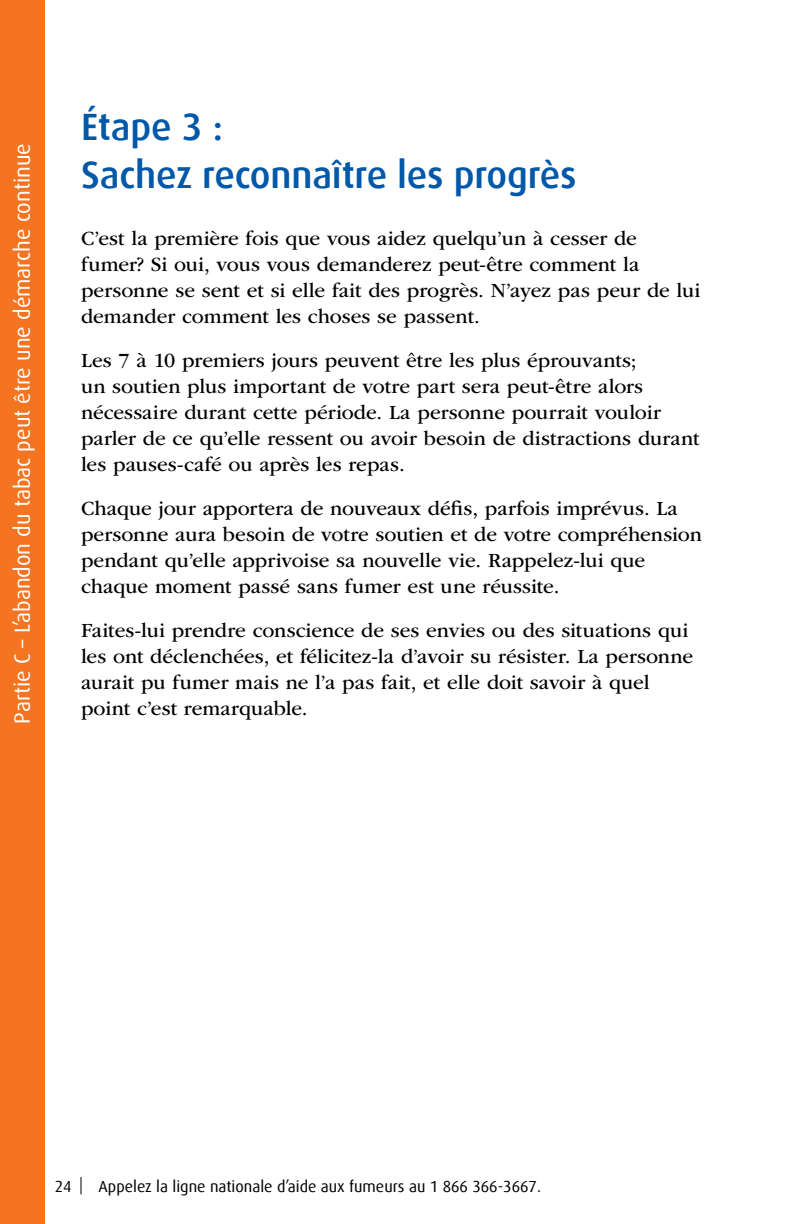
<style>
.page{position:relative;width:792px;height:1224px;background:#fff}
.page>*{position:absolute;margin:0;border:0;box-sizing:border-box;transform-origin:0 0}
.t1{font:500 38px/48px "Dax Offc";letter-spacing:-.005em;color:#0058a9}
.t2{font:22px "Dax Offc";color:#fff}
.t3{font:21px/26px "ITC Garamond Std";color:#000}
.t4{font:16px "Dax Offc";color:#000}
</style>
<div class="page">
<svg style="left:80px;top:1177px;width:2px;height:17px"></svg>
<div style="left:0;top:0;width:45px;height:1224px;background:#f47421"></div>
<p class="t2" style="left:8px;top:724px;width:582px;rotate:-90deg">Partie C – L’abandon du tabac peut être une démarche continue</p>
<h1 class="t1" style="left:81px;top:103px;width:497px">Étape 3 :<br>Sachez reconnaître les progrès</h1>
<p class="t3" style="left:81px;top:226px;width:621px">C’est la première fois que vous aidez quelqu’un à cesser de fumer? Si oui, vous vous demanderez peut-être comment la personne se sent et si elle fait des progrès. N’ayez pas peur de lui demander comment les choses se passent.</p>
<p class="t3" style="left:81px;top:348px;width:620px">Les 7 à 10 premiers jours peuvent être les plus éprouvants;<br>un soutien plus important de votre part sera peut-être alors nécessaire durant cette période. La personne pourrait vouloir parler de ce qu’elle ressent ou avoir besoin de distractions durant les pauses-café ou après les repas.</p>
<p class="t3" style="left:81px;top:496px;width:622px">Chaque jour apportera de nouveaux défis, parfois imprévus. La personne aura besoin de votre soutien et de votre compréhension pendant qu’elle apprivoise sa nouvelle vie. Rappelez-lui que chaque moment passé sans fumer est une réussite.</p>
<p class="t3" style="left:81px;top:618px;width:614px">Faites-lui prendre conscience de ses envies ou des situations qui les ont déclenchées, et félicitez-la d’avoir su résister. La personne aurait pu fumer mais ne l’a pas fait, et elle doit savoir à quel point c’est remarquable.</p>
<p class="t4" style="left:55px;top:1176px;width:18px">24</p>
<p class="t4" style="left:98px;top:1176px;width:444px">Appelez la ligne nationale d’aide aux fumeurs au 1 866 366-3667.</p>
</div>
